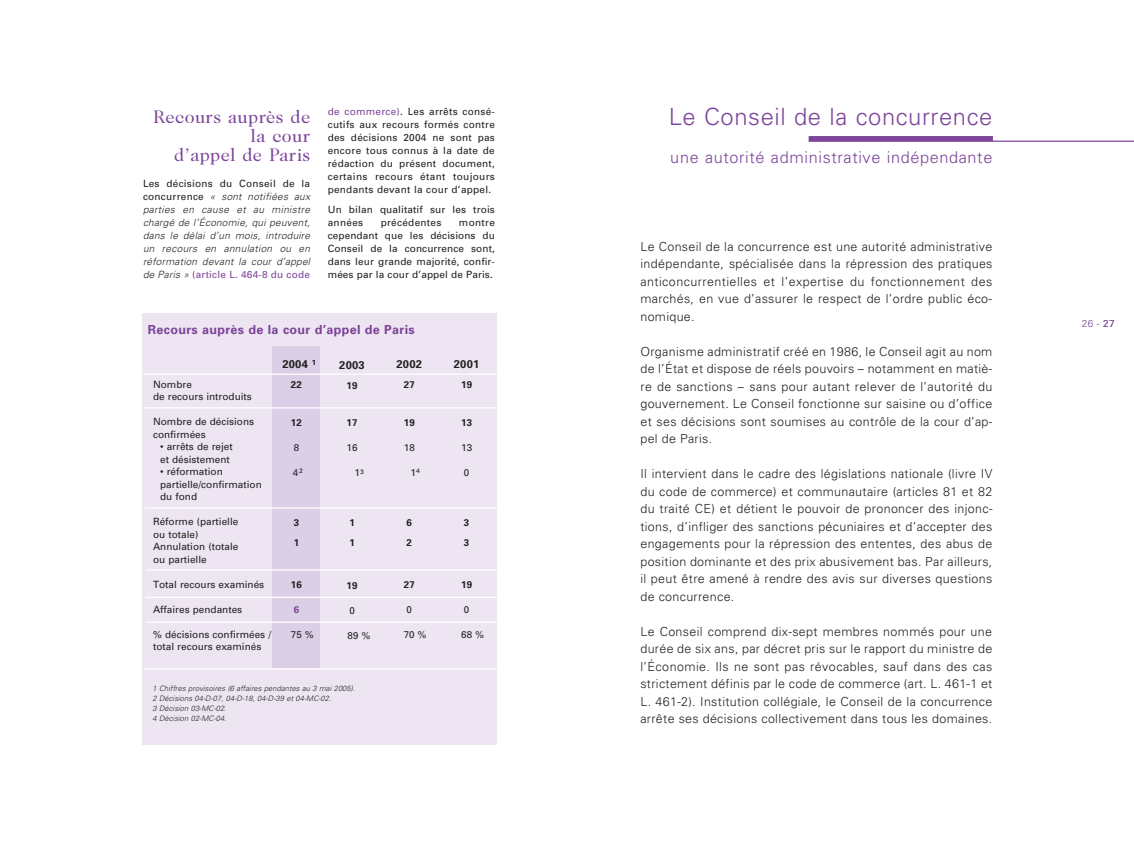
<style>
.page{position:relative;width:1134px;height:851px;background:#fff}
.page>*{position:absolute;margin:0;border:0;box-sizing:border-box;transform-origin:0 0}
.t1{font:300 23.75px "Univers";letter-spacing:.025em;color:#7d449a}
.t2{font:18.75px/19.2px "Caslon";letter-spacing:.025em;color:#7d449a;text-align:right}
.t3{font:300 16.25px "Univers";letter-spacing:.04em;color:#7d449a}
.t4{font:300 12.5px/17.5px "Univers";letter-spacing:.025em;color:#231f20;text-align:justify}
.t5{font:700 12.5px "Univers";letter-spacing:.025em;color:#7d449a}
.t6{font:700 11.25px "Univers";letter-spacing:.015em;color:#231f20}
.t7{font:10px/13.1px "Univers";color:#231f20}
.t8{font:italic 300 10px/13px "Univers";letter-spacing:.025em;color:#231f20;text-align:justify}
.t9{font:10px "Univers";letter-spacing:.03em;color:#231f20}
.t10{font:300 10px "Univers";color:#7d449a}
.t11{font:700 9.75px/20px "Univers";letter-spacing:.015em;color:#231f20}
.t12{font:9.75px "Univers";letter-spacing:.015em;color:#231f20}
.t13{font:700 9.75px "Univers";color:#7d449a}
.t14{font:italic 300 7.5px/10px "Univers";letter-spacing:.01em;color:#231f20}
.s1{font-weight:400;font-style:normal}
.s2{font-weight:400;font-style:normal;color:#7d449a}
.s3{color:#7d449a}
</style>
<div class="page">
<div style="left:143px;top:313px;width:354px;height:431px;background:#ede6f2"></div>
<div style="left:272px;top:346px;width:48px;height:322px;background:#dacfe6"></div>
<hr style="left:143px;top:373px;width:356px;height:2px;background:#fff">
<hr style="left:144px;top:407px;width:355px;height:1px;background:#fff">
<hr style="left:145px;top:507px;width:354px;height:1px;background:#fff">
<hr style="left:146px;top:569px;width:353px;height:1px;background:#fff">
<hr style="left:145px;top:596px;width:353px;height:2px;background:#fff">
<hr style="left:146px;top:621px;width:352px;height:1px;background:#fff">
<hr style="left:144px;top:668px;width:353px;height:1px;background:#fff">
<hr style="left:809px;top:140px;width:325px;height:2px;background:#7d449a">
<div style="left:809px;top:136px;width:184px;height:5px;background:#7d449a"></div>
<h2 class="t2" style="left:153px;top:106px;width:158px">Recours auprès de la cour<br>d’appel de Paris</h2>
<p class="t8" style="left:143px;top:177px;width:169px"><span class="s1">Les décisions du Conseil de la concurrence</span> « sont notifiées aux parties en cause et au ministre chargé de l’Économie, qui peuvent, dans le délai d’un mois, introduire un recours en annulation ou en réformation devant la cour d’appel de Paris » <span class="s2">(article L. 464-8 du code</span></p>
<p class="t7" style="left:328px;top:106px;width:169px;text-align:justify"><span class="s3">de commerce)</span>. Les arrêts consé&shy;cutifs aux recours formés contre des décisions 2004 ne sont pas encore tous connus à la date de rédaction du présent document, certains recours étant toujours pendants devant la cour d’appel.</p>
<p class="t7" style="left:328px;top:203px;width:169px">Un bilan qualitatif sur les trois années</p>
<p class="t9" style="left:381px;top:218px;width:62px">précédentes</p>
<p class="t7" style="left:328px;top:216px;width:169px;text-align:justify;text-indent:131px">montre cependant que les décisions du Conseil de la concurrence sont, dans leur grande majorité, confir&shy;mées par la cour d’appel de Paris.</p>
<p class="t5" style="left:148px;top:324px;width:268px">Recours auprès de la cour d’appel de Paris</p>
<p class="t7" style="left:153px;top:379px;width:100px;line-height:12.5px">Nombre<br>de recours introduits</p>
<p class="t7" style="left:153px;top:416px;width:103px;line-height:12.5px">Nombre de décisions confirmées</p>
<p class="t7" style="left:160px;top:441px;width:74px;line-height:12.5px">• arrêts de rejet et désistement</p>
<p class="t7" style="left:160px;top:466px;width:103px;line-height:12.5px">• réformation partielle/confirmation du fond</p>
<p class="t7" style="left:153px;top:516px;width:87px;line-height:12.5px">Réforme (partielle ou totale)<br>Annulation (totale ou partielle</p>
<p class="t7" style="left:153px;top:578px;width:113px">Total recours examinés</p>
<p class="t7" style="left:153px;top:603px;width:91px">Affaires pendantes</p>
<p class="t7" style="left:153px;top:629px;width:120px;line-height:12.5px">% décisions confirmées / total recours examinés</p>
<p class="t6" style="left:282px;top:360px;width:35px">2004 <sup>1</sup></p>
<p class="t11" style="left:291px;top:375px;width:12px">22</p>
<p class="t11" style="left:291px;top:413px;width:12px">12</p>
<p class="t12" style="left:294px;top:443px;width:7px">8</p>
<p class="t12" style="left:293px;top:468px;width:12px">4<sup>2</sup></p>
<p class="t11" style="left:294px;top:513px;width:7px">3<br>1</p>
<p class="t11" style="left:291px;top:575px;width:12px">16</p>
<p class="t13" style="left:294px;top:606px;width:7px">6</p>
<p class="t12" style="left:291px;top:631px;width:24px">75 %</p>
<p class="t6" style="left:339px;top:360px;width:27px">2003</p>
<p class="t11" style="left:347px;top:376px;width:12px">19</p>
<p class="t11" style="left:347px;top:413px;width:12px">17</p>
<p class="t12" style="left:347px;top:444px;width:12px">16</p>
<p class="t12" style="left:354px;top:469px;width:11px">1<sup>3</sup></p>
<p class="t11" style="left:349px;top:513px;width:7px">1<br>1</p>
<p class="t11" style="left:347px;top:576px;width:12px">19</p>
<p class="t12" style="left:349px;top:606px;width:7px">0</p>
<p class="t12" style="left:348px;top:631px;width:24px">89 %</p>
<p class="t14" style="left:152px;top:684px;width:204px">1 Chiffres provisoires (6 affaires pendantes au 3 mai 2005).<br>2 Décisions 04-D-07, 04-D-18, 04-D-39 et 04-MC-02.<br>3 Décision 03-MC-02.<br>4 Décision 02-MC-04.</p>
<p class="t6" style="left:397px;top:360px;width:27px">2002</p>
<p class="t11" style="left:404px;top:375px;width:12px">27</p>
<p class="t11" style="left:404px;top:413px;width:12px">19</p>
<p class="t12" style="left:404px;top:443px;width:12px">18</p>
<p class="t12" style="left:410px;top:468px;width:11px">1<sup>4</sup></p>
<p class="t11" style="left:407px;top:513px;width:7px">6<br>2</p>
<p class="t11" style="left:404px;top:575px;width:12px">27</p>
<p class="t12" style="left:407px;top:606px;width:7px">0</p>
<p class="t12" style="left:404px;top:631px;width:24px">70 %</p>
<p class="t6" style="left:454px;top:360px;width:27px">2001</p>
<p class="t11" style="left:461px;top:375px;width:12px">19</p>
<p class="t11" style="left:461px;top:413px;width:12px">13</p>
<p class="t12" style="left:461px;top:443px;width:12px">13</p>
<p class="t12" style="left:464px;top:468px;width:7px">0</p>
<p class="t11" style="left:464px;top:513px;width:7px">3<br>3</p>
<p class="t11" style="left:461px;top:575px;width:12px">19</p>
<p class="t12" style="left:464px;top:606px;width:7px">0</p>
<p class="t12" style="left:461px;top:631px;width:24px">68 %</p>
<h1 class="t1" style="left:669px;top:108px;width:325px">Le Conseil de la concurrence</h1>
<h3 class="t3" style="left:670px;top:151px;width:324px">une autorité administrative indépendante</h3>
<p class="t4" style="left:640px;top:238px;width:354px">Le Conseil de la concurrence est une autorité administrative indépendante, spécialisée dans la répression des pratiques anticoncurrentielles et l’expertise du fonctionnement des marchés, en vue d’assurer le respect de l’ordre public éco&shy;nomique.</p>
<p class="t4" style="left:640px;top:343px;width:353px">Organisme administratif créé en 1986, le Conseil agit au nom de l’État et dispose de réels pouvoirs – notamment en matiè&shy;re de sanctions – sans pour autant relever de l’autorité du gouvernement. Le Conseil fonctionne sur saisine ou d’office et ses décisions sont soumises au contrôle de la cour d’ap&shy;pel de Paris.</p>
<p class="t4" style="left:640px;top:466px;width:354px">Il intervient dans le cadre des législations nationale (livre IV du code de commerce) et communautaire (articles 81 et 82 du traité CE) et détient le pouvoir de prononcer des injonc&shy;tions, d’infliger des sanctions pécuniaires et d’accepter des engagements pour la répression des ententes, des abus de position dominante et des prix abusivement bas. Par ailleurs, il peut être amené à rendre des avis sur diverses questions de concurrence.</p>
<p class="t4" style="left:640px;top:623px;width:353px">Le Conseil comprend dix-sept membres nommés pour une durée de six ans, par décret pris sur le rapport du ministre de l’Économie. Ils ne sont pas révocables, sauf dans des cas strictement définis par le code de commerce (art. L. 461-1 et L. 461-2). Institution collégiale, le Conseil de la concurrence arrête ses décisions collectivement dans tous les domaines.</p>
<p class="t10" style="left:1082px;top:319px;width:34px">26 - 27</p>
</div>
